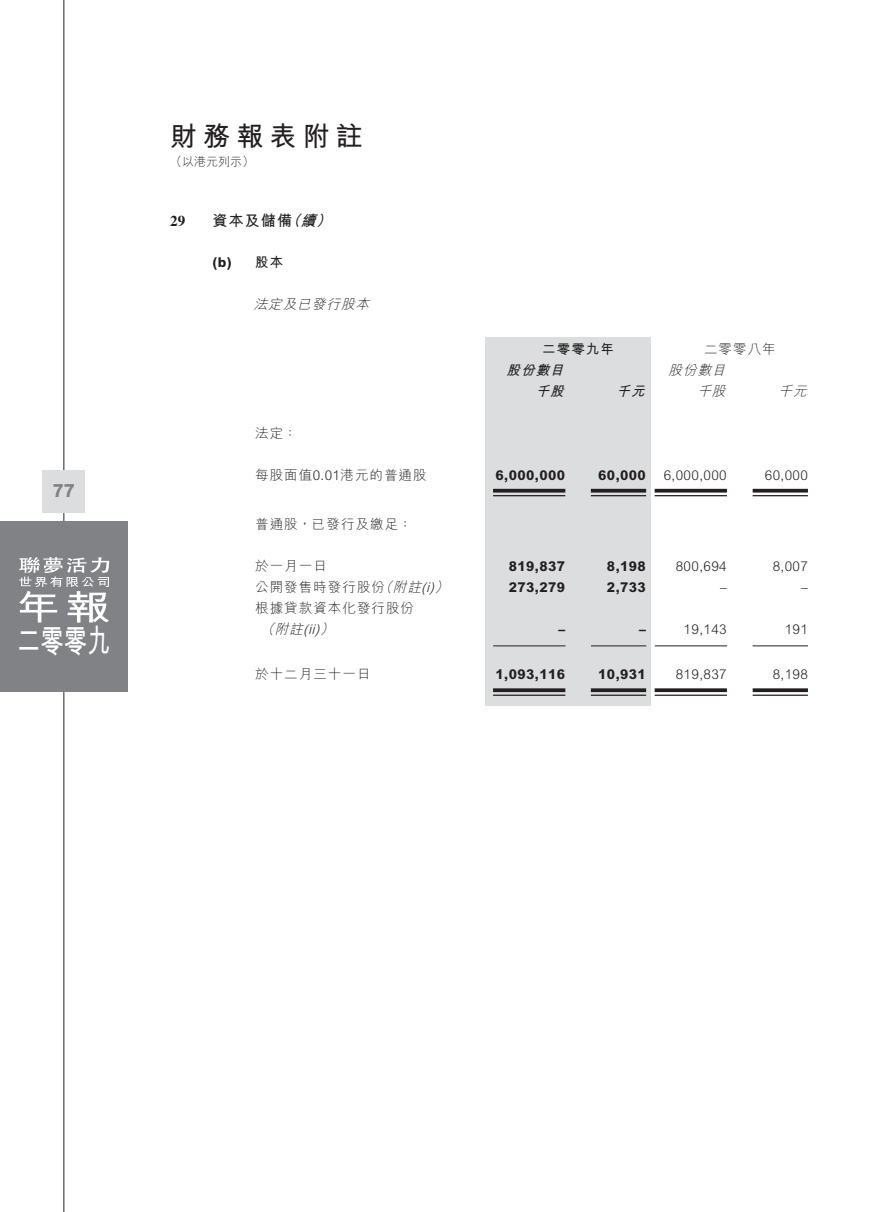
<style>
.page{position:relative;width:893px;height:1212px;background:#fff}
.page>*{position:absolute;margin:0;border:0;box-sizing:border-box;transform-origin:0 0}
.t1{font:33px "M Hei HK Bold B5 pc H";color:#fff;scale:.7 1}
.t2{font:27px "M Hei HK Bold B5 pc H";letter-spacing:.23em;color:#231f20}
.t3{font:800 18px "Arial MT Std";color:#808285}
.t4{font:15px "M Hei HK Bold B5 pc H";letter-spacing:.075em;color:#231f20}
.t5{font:700 15px "Times LT Std";color:#231f20}
.t6{font:13.5px/21px "M Hei HK Light B5 pc H";letter-spacing:.08em;color:#231f20}
.t7{font:800 13.5px "Arial MT Std";letter-spacing:.03em;color:#231f20}
.t8{font:300 13.5px "Arial MT Std";letter-spacing:.03em;color:#231f20}
.t9{font:italic 13.5px "M Hei HK Light B5 pc H";color:#231f20}
.t10{font:italic 13.5px "M Hei HK Bold B5 pc H";color:#231f20}
.t11{font:13.5px "M Hei HK Bold B5 pc H";letter-spacing:.08em;color:#231f20}
.t12{font:12px "M Hei HK Light B5 pc H";color:#231f20}
.s1{font-style:italic}
.s2{font-family:"M Hei HK Bold B5 pc H";font-weight:400}
.s3{font-family:"Arial MT Std";font-weight:300}
.s4{font-family:"Arial MT Std";font-weight:300;font-style:italic}
</style>
<div class="page">
<hr style="left:63px;top:0;width:2px;height:1212px;background:#6c6d70">
<div style="left:43px;top:470px;width:42px;height:42px;background:#dcdddf"></div>
<div style="left:0;top:521px;width:128px;height:170px;background:#808285"></div>
<svg style="left:19px;top:557px;width:90px;height:65px"></svg>
<div style="left:485px;top:337px;width:166px;height:369px;background:#dcdddf"></div>
<hr style="left:493px;top:489px;width:72px;height:3px;background:#231f20">
<hr style="left:493px;top:495px;width:72px;height:1px;background:#231f20">
<hr style="left:591px;top:489px;width:55px;height:3px;background:#231f20">
<hr style="left:591px;top:495px;width:55px;height:1px;background:#231f20">
<hr style="left:655px;top:489px;width:72px;height:3px;background:#231f20">
<hr style="left:655px;top:495px;width:72px;height:1px;background:#231f20">
<hr style="left:753px;top:489px;width:55px;height:3px;background:#231f20">
<hr style="left:753px;top:495px;width:55px;height:1px;background:#231f20">
<hr style="left:493px;top:645px;width:72px;height:1px;background:#231f20">
<hr style="left:591px;top:645px;width:55px;height:1px;background:#231f20">
<hr style="left:655px;top:645px;width:72px;height:1px;background:#231f20">
<hr style="left:753px;top:645px;width:55px;height:1px;background:#231f20">
<svg style="left:493px;top:688px;width:72px;height:4px"></svg>
<hr style="left:493px;top:694px;width:72px;height:2px;background:#231f20">
<svg style="left:591px;top:688px;width:55px;height:4px"></svg>
<hr style="left:591px;top:694px;width:55px;height:2px;background:#231f20">
<svg style="left:655px;top:688px;width:72px;height:4px"></svg>
<hr style="left:655px;top:694px;width:72px;height:2px;background:#231f20">
<svg style="left:753px;top:688px;width:55px;height:4px"></svg>
<hr style="left:753px;top:694px;width:55px;height:2px;background:#231f20">
<h3 class="t3" style="left:53px;top:484px;width:24px">77</h3>
<h1 class="t1" style="left:17px;top:628px;width:134px">二零零九</h1>
<h2 class="t2" style="left:170px;top:126px;width:194px">財務報表附註</h2>
<p class="t12" style="left:170px;top:157px;width:85px">（以港元列示）</p>
<p class="t5" style="left:170px;top:212px;width:17px">29</p>
<p class="t4" style="left:213px;top:215px;width:124px">資本及儲備<span class="s1">（續）</span></p>
<p class="t7" style="left:213px;top:257px;width:72px">(b) <span class="s2">股本</span></p>
<p class="t9" style="left:254px;top:299px;width:121px">法定及已發行股本</p>
<p class="t11" style="left:542px;top:344px;width:73px">二零零九年</p>
<p class="t6" style="left:704px;top:340px;width:73px">二零零八年</p>
<p class="t10" style="left:506px;top:365px;width:62px">股份數目</p>
<p class="t9" style="left:669px;top:365px;width:62px">股份數目</p>
<p class="t10" style="left:536px;top:386px;width:33px">千股</p>
<p class="t10" style="left:616px;top:386px;width:33px">千元</p>
<p class="t9" style="left:697px;top:386px;width:33px">千股</p>
<p class="t9" style="left:778px;top:386px;width:33px">千元</p>
<p class="t6" style="left:255px;top:424px;width:43px">法定：</p>
<p class="t6" style="left:255px;top:466px;width:173px">每股面值<span class="s3">0.01</span>港元的普通股</p>
<p class="t7" style="left:495px;top:470px;width:71px">6,000,000</p>
<p class="t7" style="left:598px;top:470px;width:49px">60,000</p>
<p class="t8" style="left:664px;top:470px;width:65px">6,000,000</p>
<p class="t8" style="left:765px;top:470px;width:45px">60,000</p>
<p class="t6" style="left:255px;top:515px;width:158px">普通股，已發行及繳足：</p>
<p class="t6" style="left:255px;top:557px;width:73px">於一月一日</p>
<p class="t7" style="left:509px;top:562px;width:58px">819,837</p>
<p class="t7" style="left:607px;top:562px;width:40px">8,198</p>
<p class="t8" style="left:676px;top:562px;width:53px">800,694</p>
<p class="t8" style="left:773px;top:562px;width:37px">8,007</p>
<p class="t6" style="left:255px;top:578px;width:198px">公開發售時發行股份<span class="s1">（附註</span><span class="s4">(i)</span><span class="s1">）</span></p>
<p class="t7" style="left:509px;top:583px;width:58px">273,279</p>
<p class="t7" style="left:607px;top:583px;width:40px">2,733</p>
<p class="t8" style="left:720px;top:583px;width:8px">–</p>
<p class="t8" style="left:801px;top:583px;width:8px">–</p>
<p class="t6" style="left:261px;top:599px;width:155px;text-indent:-6px">根據貸款資本化發行股份<span class="s1">（附註</span><span class="s4">(ii)</span><span class="s1">）</span></p>
<p class="t7" style="left:558px;top:625px;width:8px">–</p>
<p class="t7" style="left:639px;top:625px;width:8px">–</p>
<p class="t8" style="left:684px;top:625px;width:45px">19,143</p>
<p class="t8" style="left:785px;top:625px;width:25px">191</p>
<p class="t6" style="left:255px;top:665px;width:117px">於十二月三十一日</p>
<p class="t7" style="left:495px;top:670px;width:71px">1,093,116</p>
<p class="t7" style="left:598px;top:670px;width:49px">10,931</p>
<p class="t8" style="left:676px;top:670px;width:53px">819,837</p>
<p class="t8" style="left:773px;top:670px;width:37px">8,198</p>
</div>
